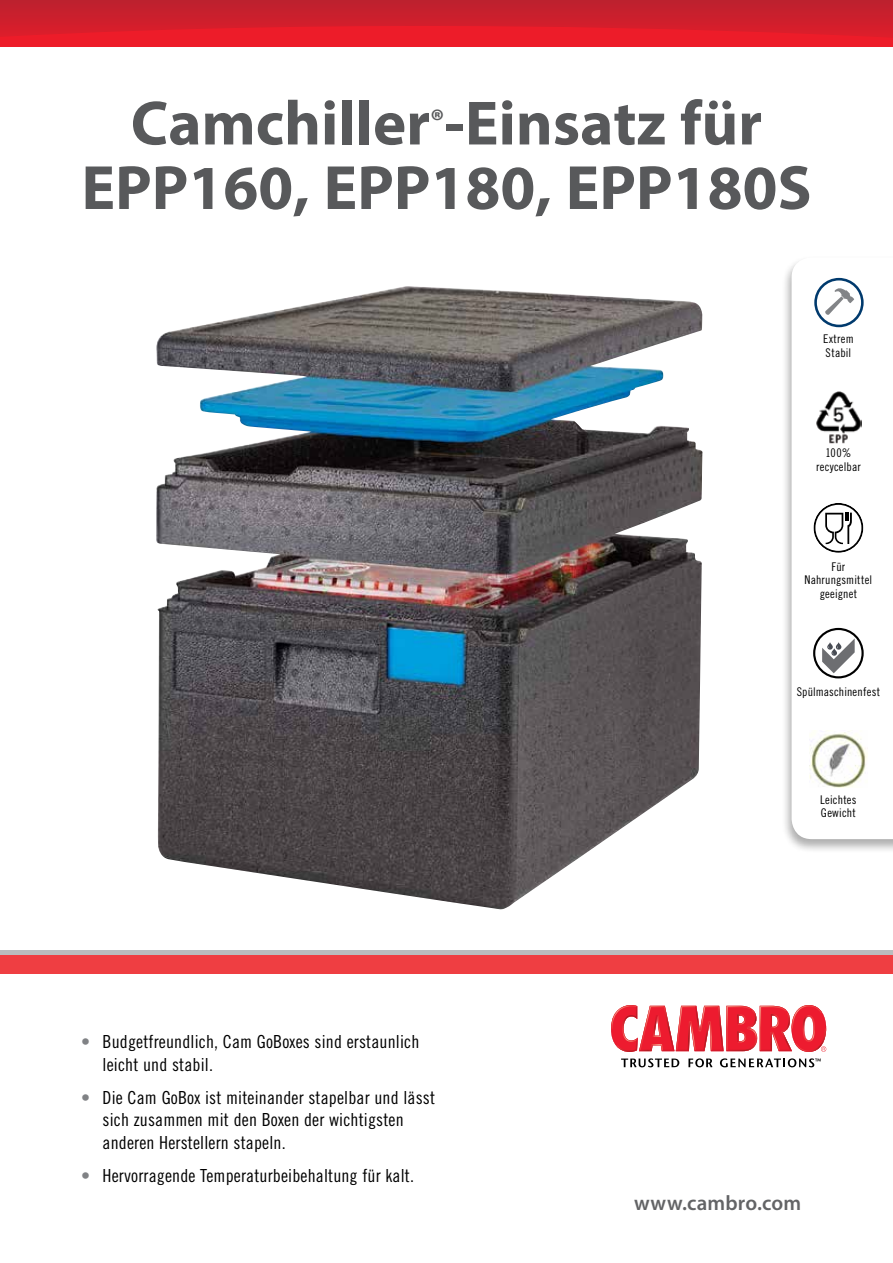
<style>
.page{position:relative;width:893px;height:1263px;background:#fff}
.page>*{position:absolute;margin:0;border:0;box-sizing:border-box;transform-origin:0 0}
.t1{font:700 63px/64.5px "Myriad Pro";color:#58595b;text-align:center}
.t2{font:600 21px "Myriad Pro";letter-spacing:.005em;color:#636466}
.t3{font:18px/22.5px "Trade Gothic LT Std Cn 18";letter-spacing:.01em;color:#000}
.t4{font:12px/13.5px "Trade Gothic LT Std Cn 18";letter-spacing:.015em;color:#000}
.s1{color:#808285}
</style>
<div class="page">
<div style="left:0;top:0;width:893px;height:47px;background:#ed1c29"></div>
<svg style="left:0;top:0;width:893px;height:37px"></svg>
<div style="left:0;top:950px;width:893px;height:24px;background:#ef3e42"></div>
<div style="left:0;top:950px;width:893px;height:5px;background:#babcbe"></div>
<svg style="left:621px;top:1058px;width:58px;height:9px"></svg>
<svg style="left:688px;top:1058px;width:24px;height:9px"></svg>
<svg style="left:720px;top:1058px;width:101px;height:9px"></svg>
<svg style="left:611px;top:1005px;width:215px;height:47px"></svg>
<img style="left:156px;top:286px;width:546px;height:624px">
<div style="left:781px;top:255px;width:112px;height:599px;background:#000;opacity:.32"></div>
<svg style="left:792px;top:257px;width:101px;height:582px"></svg>
<svg style="left:814px;top:278px;width:50px;height:49px"></svg>
<img style="left:816px;top:390px;width:45px;height:53px">
<svg style="left:822px;top:638px;width:33px;height:35px"></svg>
<div style="left:813px;top:628px;width:51px;height:50px;border:2px solid #000;border-radius:50%"></div>
<img style="left:810px;top:731px;width:57px;height:57px">
<div style="left:813px;top:503px;width:50px;height:50px;border:2px solid #000;border-radius:50%"></div>
<svg style="left:825px;top:513px;width:27px;height:31px"></svg>
<h1 class="t1" style="left:81px;top:89px;width:731px">Camchiller<sup>®</sup>-Einsatz für<br>EPP160, EPP180, EPP180S</h1>
<p class="t4" style="left:823px;top:332px;width:32px">Extrem<br>Stabil</p>
<p class="t4" style="left:816px;top:446px;width:46px;text-align:center">100% recycelbar</p>
<p class="t4" style="left:804px;top:560px;width:69px;text-align:center">Für<br>Nahrungsmittel geeignet</p>
<p class="t4" style="left:797px;top:684px;width:85px">Spülmaschinenfest</p>
<p class="t3" style="left:103px;top:1030px;width:318px;text-indent:-22px"><span class="s1">•</span> Budgetfreundlich, Cam GoBoxes sind erstaunlich leicht und stabil.</p>
<p class="t3" style="left:103px;top:1086px;width:334px;text-indent:-22px"><span class="s1">•</span> Die Cam GoBox ist miteinander stapelbar und lässt sich zusammen mit den Boxen der wichtigsten anderen Herstellern stapeln.</p>
<p class="t3" style="left:81px;top:1164px;width:335px"><span class="s1">•</span> Hervorragende Temperaturbeibehaltung für kalt.</p>
<p class="t4" style="left:820px;top:792px;width:38px">Leichtes<br>Gewicht</p>
<p class="t2" style="left:634px;top:1189px;width:169px">www.cambro.com</p>
</div>
